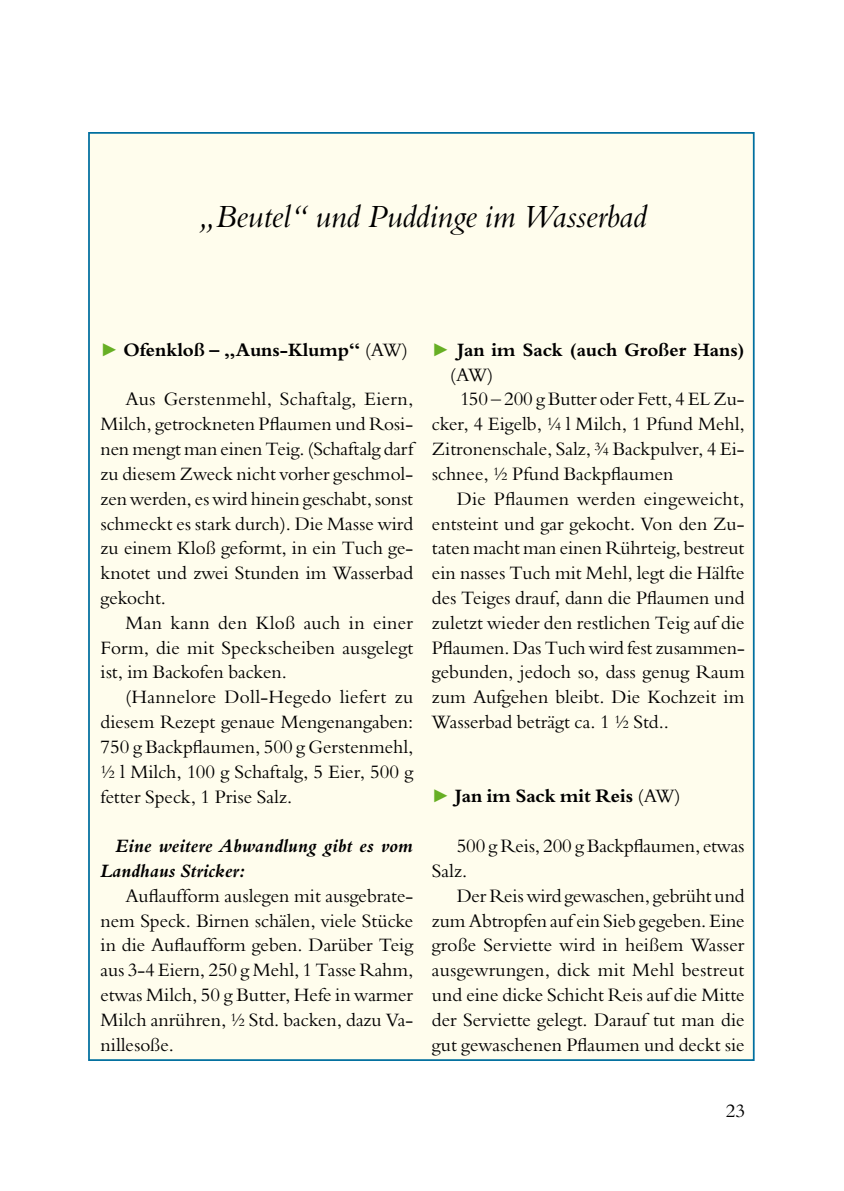
<style>
.page{position:relative;width:844px;height:1191px;background:#fff}
.page>*{position:absolute;margin:0;border:0;box-sizing:border-box;transform-origin:0 0}
.t1{font:italic 31.5px "Bemtus T";color:#000}
.t2{font:18.38px/24.8px "Bemtus T";color:#000;text-align:justify}
.t3{font:700 18.38px "Bemtus T";color:#000}
.t4{font:italic 700 18.38px/24.8px "Bemtus T";letter-spacing:.005em;color:#000}
.s1{font-family:"Monotype Corsiva";font-weight:400;color:#67af24}
.s2{font-weight:400}
</style>
<div class="page">
<div style="left:88px;top:132px;width:666px;height:929px;background:#fffded;border:2px solid #006f9f"></div>
<h1 class="t1" style="left:199px;top:198px;width:449px">„Beutel“ und Puddinge im Wasserbad</h1>
<p class="t3" style="left:100px;top:339px;width:308px"><span class="s1">►</span> Ofenkloß – „Auns-Klump“ <span class="s2">(AW)</span></p>
<p class="t2" style="left:100px;top:387px;width:314px;text-indent:25px">Aus Gerstenmehl, Schaftalg, Eiern, Milch, getrockneten Pflaumen und Rosi&shy;nen mengt man einen Teig. (Schaftalg darf zu diesem Zweck nicht vorher geschmol&shy;zen werden, es wird hinein geschabt, sonst schmeckt es stark durch). Die Masse wird zu einem Kloß geformt, in ein Tuch ge&shy;knotet und zwei Stunden im Wasserbad gekocht.</p>
<p class="t2" style="left:100px;top:610px;width:314px;text-indent:25px">Man kann den Kloß auch in einer Form, die mit Speckscheiben ausgelegt ist, im Backofen backen.</p>
<p class="t2" style="left:100px;top:684px;width:314px;text-indent:25px">(Hannelore Doll-Hegedo liefert zu diesem Rezept genaue Mengenangaben:<br>750 g Backpflaumen, 500 g Gerstenmehl, ½ l Milch, 100 g Schaftalg, 5 Eier, 500 g fetter Speck, 1 Prise Salz.</p>
<p class="t4" style="left:100px;top:833px;width:314px;text-indent:15px">Eine weitere Abwandlung gibt es vom<br>Landhaus Stricker:</p>
<p class="t2" style="left:100px;top:883px;width:314px;text-indent:25px">Auflaufform auslegen mit ausgebrate&shy;nem Speck. Birnen schälen, viele Stücke in die Auflaufform geben. Darüber Teig aus 3-4 Eiern, 250 g Mehl, 1 Tasse Rahm, etwas Milch, 50 g Butter, Hefe in warmer Milch anrühren, ½ Std. backen, dazu Va&shy;nillesoße.</p>
<p class="t3" style="left:432px;top:339px;width:314px"><span class="s1">►</span> Jan im Sack (auch Großer Hans)</p>
<p class="t2" style="left:450px;top:362px;width:44px">(AW)</p>
<p class="t2" style="left:460px;top:387px;width:286px">150 – 200 g Butter oder Fett, 4 EL Zu-</p>
<p class="t2" style="left:432px;top:412px;width:314px">cker, 4 Eigelb, ¼ l Milch, 1 Pfund Mehl,</p>
<p class="t2" style="left:432px;top:436px;width:314px">Zitronenschale, Salz, ¾ Backpulver, 4 Ei-</p>
<p class="t2" style="left:432px;top:461px;width:243px">schnee, ½ Pfund Backpflaumen</p>
<p class="t2" style="left:456px;top:486px;width:289px">Die Pflaumen werden eingeweicht,</p>
<p class="t2" style="left:432px;top:511px;width:314px">entsteint und gar gekocht. Von den Zu-</p>
<p class="t2" style="left:432px;top:536px;width:314px">taten macht man einen Rührteig, bestreut</p>
<p class="t2" style="left:432px;top:560px;width:314px">ein nasses Tuch mit Mehl, legt die Hälfte</p>
<p class="t2" style="left:432px;top:585px;width:314px">des Teiges drauf, dann die Pflaumen und</p>
<p class="t2" style="left:432px;top:610px;width:314px">zuletzt wieder den restlichen Teig auf die</p>
<p class="t2" style="left:432px;top:635px;width:314px">Pflaumen. Das Tuch wird fest zusammen-</p>
<p class="t2" style="left:432px;top:660px;width:314px">gebunden, jedoch so, dass genug Raum</p>
<p class="t2" style="left:432px;top:684px;width:314px">zum Aufgehen bleibt. Die Kochzeit im</p>
<p class="t2" style="left:432px;top:709px;width:238px">Wasserbad beträgt ca. 1 ½ Std..</p>
<p class="t3" style="left:432px;top:785px;width:250px"><span class="s1">►</span> Jan im Sack mit Reis <span class="s2">(AW)</span></p>
<p class="t2" style="left:432px;top:833px;width:314px;text-indent:25px">500 g Reis, 200 g Backpflaumen, etwas<br>Salz.</p>
<p class="t2" style="left:432px;top:883px;width:314px;text-indent:25px">Der Reis wird gewaschen, gebrüht und zum Abtropfen auf ein Sieb gegeben. Eine große Serviette wird in heißem Wasser ausgewrungen, dick mit Mehl bestreut und eine dicke Schicht Reis auf die Mitte der Serviette gelegt. Darauf tut man die gut gewaschenen Pflaumen und deckt sie</p>
<p class="t2" style="left:725px;top:1099px;width:21px">23</p>
</div>
